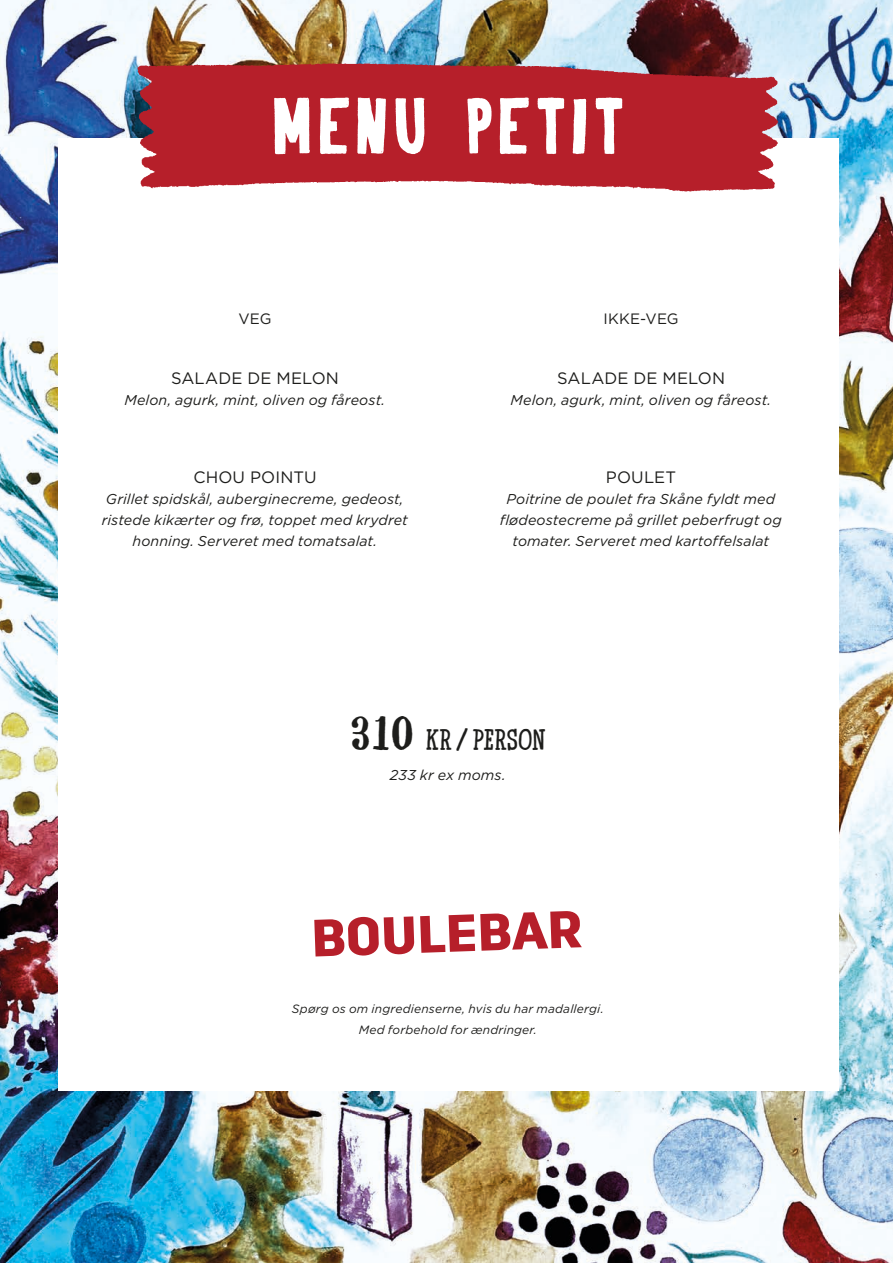
<style>
.page{position:relative;width:893px;height:1263px;background:#fff}
.page>*{position:absolute;margin:0;border:0;box-sizing:border-box;transform-origin:0 0}
.t1{font:80.85px "Carreau Condensed Carreau Condens";letter-spacing:.03em;color:#fff}
.bröd_gotham{font:30px "Sur Place Serif Sur Place Serif";letter-spacing:-.01em;color:#1d1d1b}
.h3_gotham{font:16.5px "Gotham";letter-spacing:.01em;color:#1d1d1b}
.h3_gotham-2{font:15px "Gotham";letter-spacing:.01em;color:#1d1d1b}
.bröd_gotham-2{font:italic 14.25px/21px "Gotham";letter-spacing:.005em;color:#1d1d1b;text-align:center}
.bröd_gotham-3{font:italic 12px "Gotham";letter-spacing:.015em;color:#1d1d1b}
.s1{font-size:48px}
</style>
<div class="page">
<img style="left:0;top:0;width:893px;height:1263px">
<div style="left:58px;top:138px;width:780px;height:952px;background:#fff"></div>
<img style="left:97px;top:47px;width:702px;height:145px">
<svg style="left:314px;top:916px;width:100px;height:40px"></svg>
<svg style="left:420px;top:911px;width:162px;height:42px"></svg>
<p class="t1" style="left:271px;top:74px;width:356px">MENU PETIT</p>
<p class="h3_gotham-2" style="left:238px;top:310px;width:35px">VEG</p>
<p class="h3_gotham-2" style="left:603px;top:310px;width:77px">IKKE-VEG</p>
<p class="h3_gotham" style="left:171px;top:369px;width:169px">SALADE DE MELON</p>
<p class="bröd_gotham-2" style="left:124px;top:389px;width:262px">Melon, agurk, mint, oliven og fåreost.</p>
<p class="h3_gotham" style="left:557px;top:369px;width:169px">SALADE DE MELON</p>
<p class="bröd_gotham-2" style="left:511px;top:389px;width:262px">Melon, agurk, mint, oliven og fåreost.</p>
<p class="h3_gotham" style="left:193px;top:468px;width:125px">CHOU POINTU</p>
<p class="bröd_gotham-2" style="left:102px;top:489px;width:308px">Grillet spidskål, auberginecreme, gedeost, ristede kikærter og frø, toppet med krydret honning. Serveret med tomatsalat.</p>
<p class="h3_gotham" style="left:606px;top:468px;width:72px">POULET</p>
<p class="bröd_gotham-2" style="left:500px;top:489px;width:283px">Poitrine de poulet fra Skåne fyldt med flødeostecreme på grillet peberfrugt og tomater. Serveret med kartoffelsalat</p>
<p class="bröd_gotham" style="left:350px;top:721px;width:197px"><span class="s1">310</span> KR / PERSON</p>
<p class="bröd_gotham-2" style="left:390px;top:764px;width:117px">233 kr ex moms.</p>
<p class="bröd_gotham-3" style="left:292px;top:1002px;width:313px">Spørg os om ingredienserne, hvis du har madallergi.</p>
<p class="bröd_gotham-3" style="left:359px;top:1023px;width:180px">Med forbehold for ændringer.</p>
</div>
